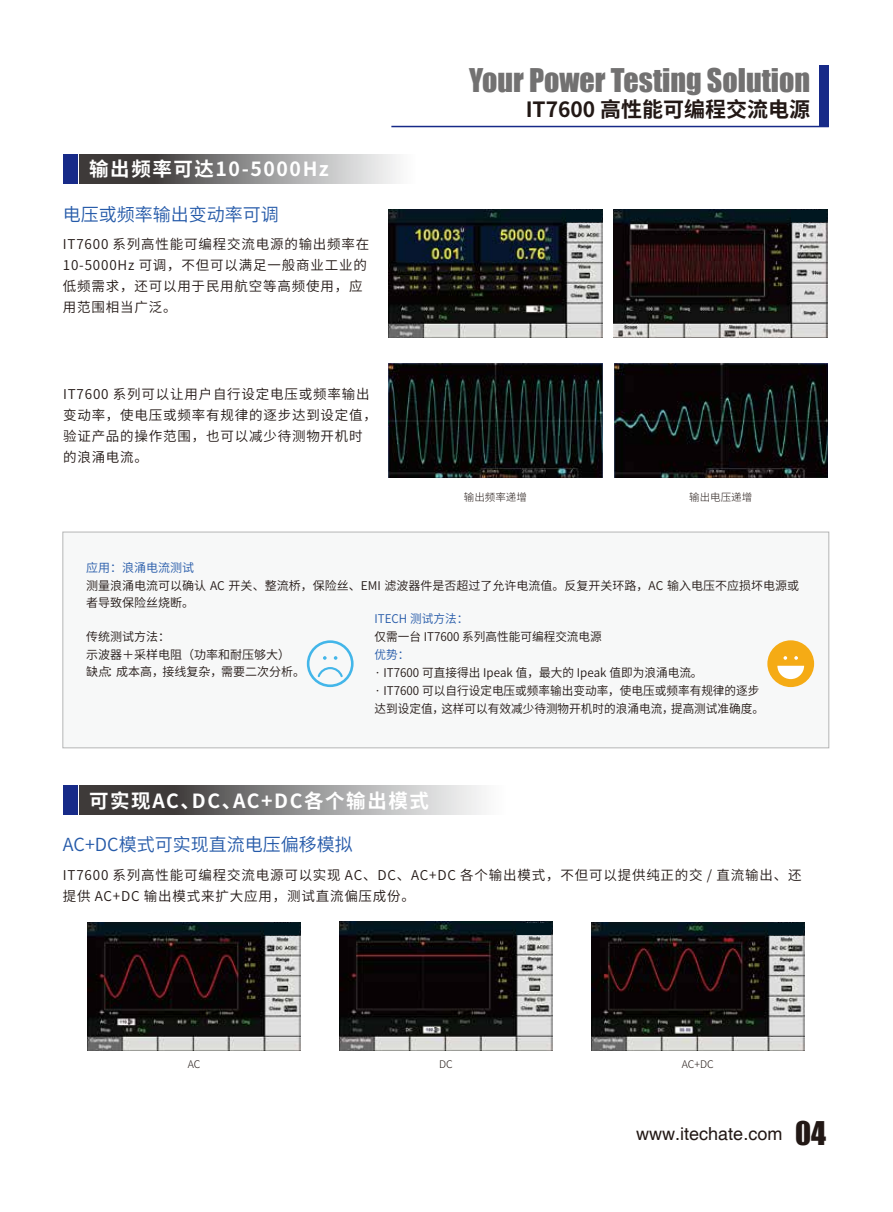
<style>
.page{position:relative;width:893px;height:1212px;background:#fff}
.page>*{position:absolute;margin:0;border:0;box-sizing:border-box;transform-origin:0 0}
.t1{font:30px "Impact";color:#727171}
.t2{font:700 21px "Source Han Sans CN";color:#221815}
.t3{font:700 19.5px "Source Han Sans CN";letter-spacing:.08em;color:#fff}
.t4{font:18px "Source Han Sans CN";color:#255aa9}
.t5{font:18px "Helvetica";color:#221815}
.t6{font:13.5px/21px "Source Han Sans CN";letter-spacing:.06em;color:#221815}
.t7{font:12px/17.4px "Source Han Sans CN";color:#221815}
.t8{font:12px "Source Han Sans CN";color:#255aa9}
.t9{font:300 10.5px "Source Han Sans CN";color:#221815}
.s1{font-family:"Impact";font-size:30px}
</style>
<div class="page">
<svg style="left:388px;top:125px;width:441px;height:211px"></svg>
<div style="left:819px;top:65px;width:10px;height:62px;background:#172a88"></div>
<hr style="left:391px;top:126px;width:438px;height:1px;background:#172a88">
<div style="left:63px;top:532px;width:766px;height:216px;background:#f7f8f8;border:1px solid #b5b6b6"></div>
<div style="left:63px;top:154px;width:15px;height:30px;background:#172a88"></div>
<svg style="left:80px;top:154px;width:335px;height:30px;background:#8e8d8d"></svg>
<div style="left:63px;top:785px;width:15px;height:29px;background:#172a88"></div>
<svg style="left:80px;top:785px;width:402px;height:29px;background:#888687"></svg>
<img style="left:388px;top:210px;width:214px;height:128px">
<div style="left:566px;top:211px;width:34px;height:11px;background:#001720"></div>
<img style="left:614px;top:210px;width:214px;height:128px">
<div style="left:792px;top:210px;width:34px;height:12px;background:#001720"></div>
<img style="left:614px;top:363px;width:213px;height:115px">
<img style="left:591px;top:922px;width:213px;height:128px">
<div style="left:768px;top:923px;width:35px;height:11px;background:#001720"></div>
<img style="left:87px;top:922px;width:214px;height:128px">
<div style="left:265px;top:923px;width:34px;height:11px;background:#001720"></div>
<img style="left:339px;top:922px;width:214px;height:128px">
<div style="left:517px;top:923px;width:34px;height:11px;background:#001720"></div>
<svg style="left:307px;top:640px;width:47px;height:47px"></svg>
<div style="left:767px;top:640px;width:47px;height:47px;background:#f5ab15;border-radius:50%"></div>
<svg style="left:783px;top:656px;width:4px;height:4px"></svg>
<svg style="left:794px;top:656px;width:4px;height:4px"></svg>
<svg style="left:777px;top:666px;width:27px;height:13px"></svg>
<img style="left:388px;top:363px;width:214px;height:115px">
<h3 class="t3" style="left:89px;top:158px;width:241px">输出频率可达10-5000Hz</h3>
<h3 class="t4" style="left:63px;top:204px;width:217px">电压或频率输出变动率可调</h3>
<p class="t6" style="left:63px;top:234px;width:308px">IT7600 系列高性能可编程交流电源的输出频率在<br>10-5000Hz 可调，不但可以满足一般商业工业的低频需求，还可以用于民用航空等高频使用，应用范围相当广泛。</p>
<p class="t6" style="left:63px;top:384px;width:316px">IT7600 系列可以让用户自行设定电压或频率输出变动率，使电压或频率有规律的逐步达到设定值，验证产品的操作范围，也可以减少待测物开机时的浪涌电流。</p>
<h1 class="t1" style="left:469px;top:57px;width:342px">Your Power Testing Solution</h1>
<h2 class="t2" style="left:526px;top:98px;width:286px">IT7600 高性能可编程交流电源</h2>
<p class="t9" style="left:464px;top:491px;width:64px">输出频率递增</p>
<p class="t9" style="left:689px;top:491px;width:64px">输出电压递增</p>
<p class="t8" style="left:86px;top:561px;width:110px">应用：浪涌电流测试</p>
<p class="t7" style="left:86px;top:577px;width:715px">测量浪涌电流可以确认 AC 开关、整流桥，保险丝、EMI 滤波器件是否超过了允许电流值。反复开关环路，AC 输入电压不应损坏电源或者导致保险丝烧断。</p>
<p class="t7" style="left:86px;top:628px;width:220px">传统测试方法：<br>示波器＋采样电阻（功率和耐压够大）缺点：成本高，接线复杂，需要二次分析。</p>
<p class="t8" style="left:374px;top:612px;width:95px">ITECH 测试方法：</p>
<p class="t7" style="left:374px;top:628px;width:229px">仅需一台 IT7600 系列高性能可编程交流电源</p>
<p class="t8" style="left:374px;top:648px;width:36px">优势：</p>
<p class="t7" style="left:374px;top:664px;width:391px;line-height:18px">· IT7600 可直接得出 Ipeak 值，最大的 Ipeak 值即为浪涌电流。<br>· IT7600 可以自行设定电压或频率输出变动率，使电压或频率有规律的逐步达到设定值，这样可以有效减少待测物开机时的浪涌电流，提高测试准确度。</p>
<h3 class="t3" style="left:89px;top:789px;width:341px">可实现AC、DC、AC+DC各个输出模式</h3>
<h3 class="t4" style="left:63px;top:835px;width:291px">AC+DC模式可实现直流电压偏移模拟</h3>
<p class="t6" style="left:63px;top:865px;width:740px">IT7600 系列高性能可编程交流电源可以实现 AC、DC、AC+DC 各个输出模式，不但可以提供纯正的交 / 直流输出、还提供 AC+DC 输出模式来扩大应用，测试直流偏压成份。</p>
<p class="t9" style="left:188px;top:1058px;width:14px">AC</p>
<p class="t9" style="left:439px;top:1058px;width:15px">DC</p>
<p class="t9" style="left:682px;top:1058px;width:33px">AC+DC</p>
<h3 class="t5" style="left:636px;top:1123px;width:191px">www.itechate.com <span class="s1">04</span></h3>
</div>
